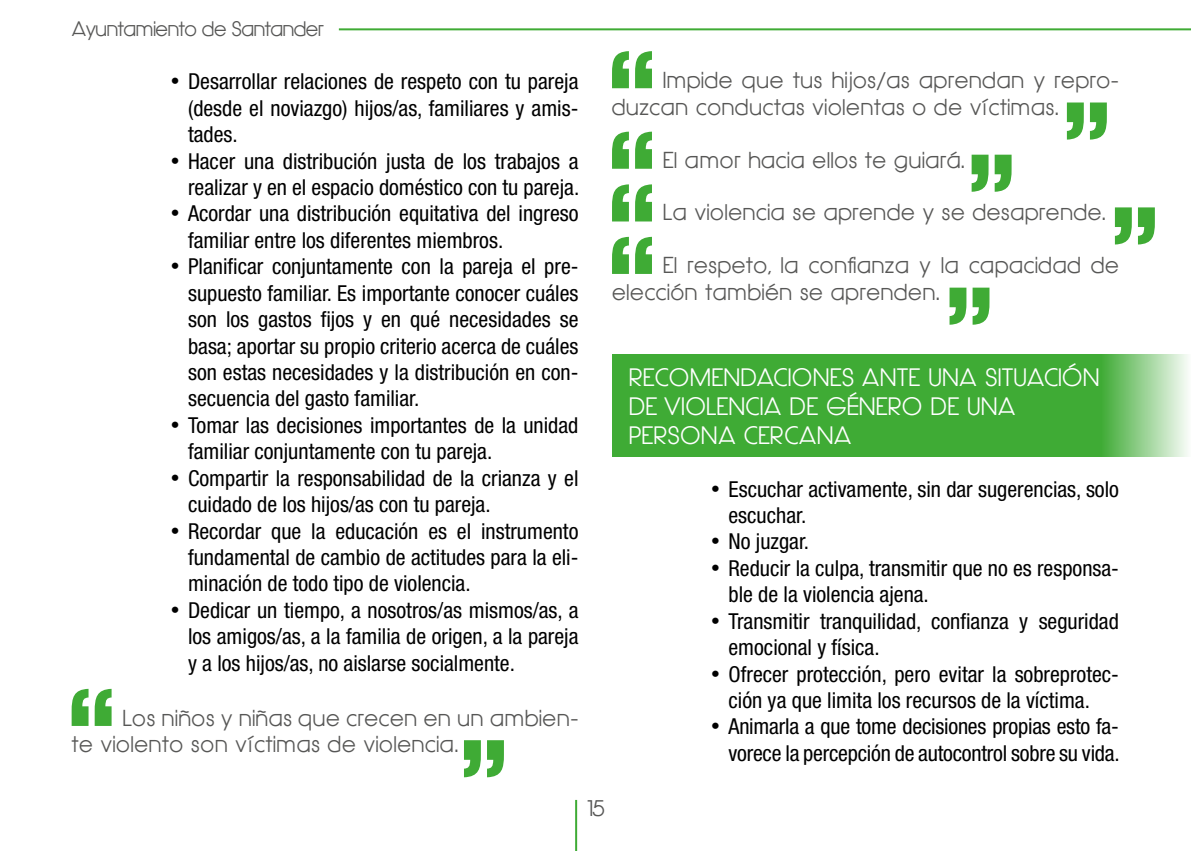
<style>
.page{position:relative;width:1191px;height:851px;background:#fff}
.page>*{position:absolute;margin:0;border:0;box-sizing:border-box;transform-origin:0 0}
.t1{font:900 expanded 96px/80.4px "Helvetica Neue";color:#3fab35}
.t2{font:700 24px/28.8px "Hasteristico";letter-spacing:.05em;color:#fff}
.t3{font:condensed 22px/26.4px "Helvetica Neue";color:#000}
.t4{font:700 22px/26.4px "Hasteristico";letter-spacing:.05em;color:#575756}
.t5{font:700 20px "Hasteristico";color:#575756}
</style>
<div class="page">
<hr style="left:339px;top:28px;width:852px;height:2px;background:#3fab35">
<hr style="left:575px;top:799px;width:2px;height:51px;background:#3fab35">
<hr style="left:0;top:502px;width:1px;height:83px;background:#3fab35">
<div style="left:612px;top:353px;width:579px;height:103px;background:#3fab35"></div>
<p class="t5" style="left:72px;top:17px;width:253px">Ayuntamiento de Santander</p>
<p class="t3" style="left:188px;top:68px;width:392px;text-align:justify;text-indent:-18px">• Desarrollar relaciones de respeto con tu pareja (desde el noviazgo) hijos/as, familiares y amis&shy;tades.</p>
<p class="t3" style="left:170px;top:147px;width:411px;text-align:right">• Hacer una distribución justa de los trabajos a realizar y en el espacio doméstico con tu pareja.</p>
<p class="t3" style="left:188px;top:200px;width:392px;text-indent:-18px">• Acordar una distribución equitativa del ingreso familiar entre los diferentes miembros.</p>
<p class="t3" style="left:188px;top:253px;width:392px;text-align:justify;text-indent:-18px">• Planificar conjuntamente con la pareja el pre&shy;supuesto familiar. Es importante conocer cuáles son los gastos fijos y en qué necesidades se basa; aportar su propio criterio acerca de cuáles son estas necesidades y la distribución en con&shy;secuencia del gasto familiar.</p>
<p class="t3" style="left:188px;top:411px;width:392px;text-indent:-18px">• Tomar las decisiones importantes de la unidad familiar conjuntamente con tu pareja.</p>
<p class="t3" style="left:188px;top:464px;width:392px;text-indent:-18px">• Compartir la responsabilidad de la crianza y el cuidado de los hijos/as con tu pareja.</p>
<p class="t3" style="left:188px;top:517px;width:392px;text-align:justify;text-indent:-18px">• Recordar que la educación es el instrumento fundamental de cambio de actitudes para la eli&shy;minación de todo tipo de violencia.</p>
<p class="t3" style="left:188px;top:596px;width:392px;text-align:justify;text-indent:-18px">• Dedicar un tiempo, a nosotros/as mismos/as, a los amigos/as, a la familia de origen, a la pareja y a los hijos/as, no aislarse socialmente.</p>
<p class="t4" style="left:72px;top:705px;width:508px;text-indent:51px">Los niños y niñas que crecen en un ambien&shy;te violento son víctimas de violencia.</p>
<h1 class="t1" style="left:68px;top:680px;width:49px">“</h1>
<h1 class="t1" style="left:508px;top:785px;width:49px;rotate:-180deg">“</h1>
<h1 class="t1" style="left:608px;top:43px;width:49px">“ “</h1>
<h1 class="t1" style="left:608px;top:176px;width:49px">“</h1>
<h1 class="t1" style="left:608px;top:229px;width:49px">“</h1>
<p class="t4" style="left:612px;top:68px;width:508px;text-indent:51px">Impide que tus hijos/as aprendan y repro&shy;duzcan conductas violentas o de víctimas.</p>
<p class="t4" style="left:663px;top:147px;width:302px">El amor hacia ellos te guiará.</p>
<p class="t4" style="left:663px;top:200px;width:443px">La violencia se aprende y se desaprende.</p>
<p class="t4" style="left:612px;top:252px;width:508px;text-indent:51px">El respeto, la confianza y la capacidad de elección también se aprenden.</p>
<h1 class="t1" style="left:1110px;top:148px;width:49px;rotate:-180deg">“</h1>
<h1 class="t1" style="left:1015px;top:200px;width:49px;rotate:-180deg">“</h1>
<h1 class="t1" style="left:1158px;top:252px;width:49px;rotate:-180deg">“</h1>
<h1 class="t1" style="left:993px;top:333px;width:49px;rotate:-180deg">“</h1>
<p class="t2" style="left:629px;top:363px;width:471px">RECOMENDACIONES ANTE UNA SITUACIÓN<br>DE VIOLENCIA DE GÉNERO DE UNA<br>PERSONA CERCANA</p>
<p class="t3" style="left:728px;top:475px;width:392px;text-indent:-18px">• Escuchar activamente, sin dar sugerencias, solo escuchar.</p>
<p class="t3" style="left:710px;top:528px;width:100px">• No juzgar.</p>
<p class="t3" style="left:728px;top:554px;width:392px;text-indent:-18px">• Reducir la culpa, transmitir que no es responsa&shy;ble de la violencia ajena.</p>
<p class="t3" style="left:728px;top:607px;width:392px;text-indent:-18px">• Transmitir tranquilidad, confianza y seguridad emocional y física.</p>
<p class="t3" style="left:710px;top:660px;width:410px;text-align:center">• Ofrecer protección, pero evitar la sobreprotec&shy;ción ya que limita los recursos de la víctima.</p>
<p class="t3" style="left:710px;top:713px;width:410px">• Animarla a que tome decisiones propias esto fa-</p>
<p class="t4" style="left:588px;top:795px;width:18px">15</p>
<p class="t3" style="left:728px;top:739px;width:393px">vorece la percepción de autocontrol sobre su vida.</p>
</div>
